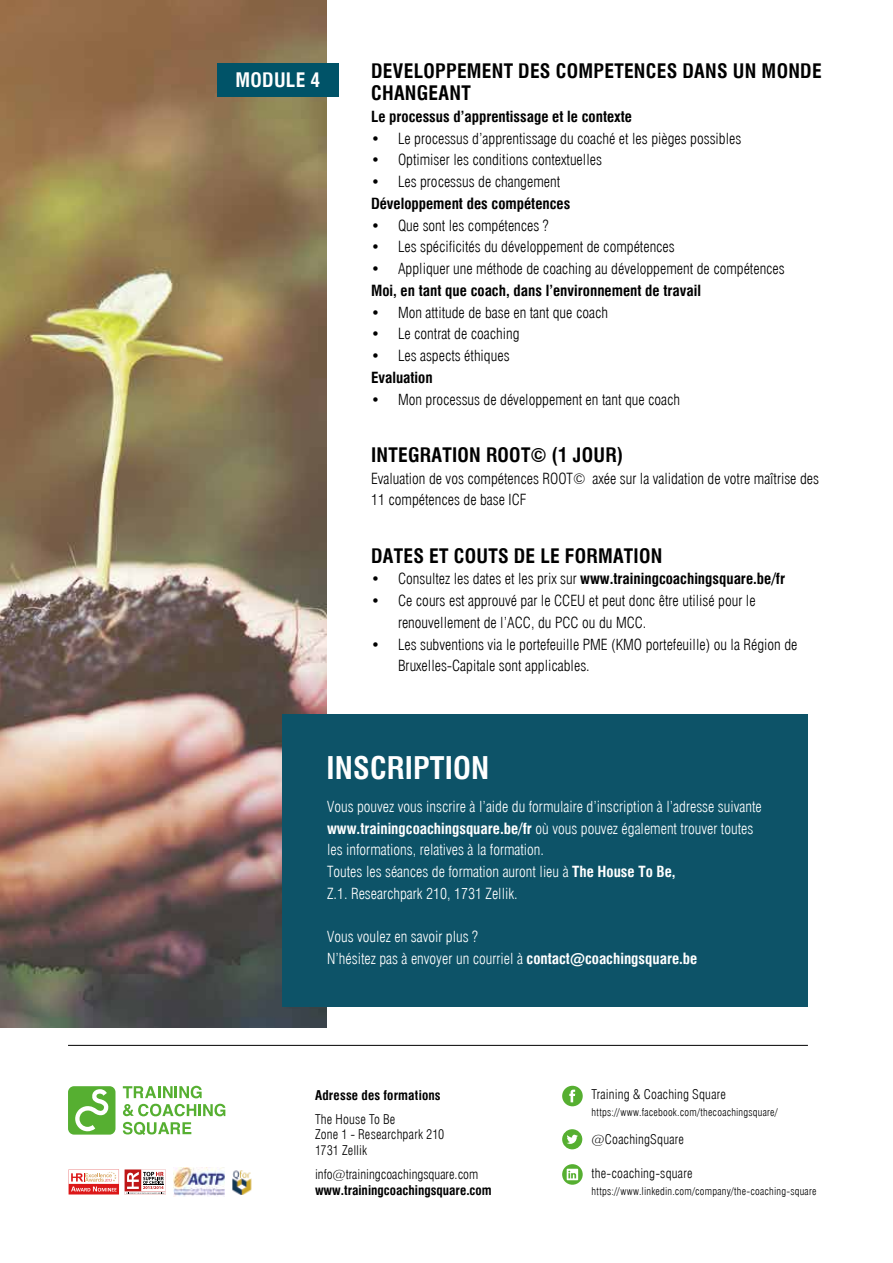
<style>
.page{position:relative;width:893px;height:1263px;background:#fff}
.page>*{position:absolute;margin:0;border:0;box-sizing:border-box;transform-origin:0 0}
.t1{font:700 condensed 30.45px "Swiss 721 BT";letter-spacing:.005em;color:#fff}
.t2{font:700 condensed 19.5px/21.8px "Swiss 721 BT";letter-spacing:.015em;color:#000}
.t3{font:700 condensed 19.5px "Swiss 721 BT";letter-spacing:.015em;color:#fff}
.t4{font:300 condensed 15px/21.8px "Swiss 721 BT";color:#000}
.t5{font:300 condensed 15px/21.8px "Swiss 721 BT";color:#fff}
.t6{font:700 condensed 15px "Swiss 721 BT";color:#000}
.t7{font:300 condensed 13.2px/15.8px "Swiss 721 BT";letter-spacing:.01em;color:#000}
.t8{font:700 condensed 13.2px "Swiss 721 BT";color:#000}
.t9{font:300 condensed 10.5px "Swiss 721 BT";letter-spacing:.025em;color:#000}
.s1{font-weight:300}
.s2{font-weight:700}
</style>
<div class="page">
<img style="left:0;top:0;width:326px;height:1028px">
<hr style="left:68px;top:1045px;width:740px;height:1px;background:#000">
<div style="left:217px;top:63px;width:122px;height:33px;background:#005368"></div>
<div style="left:283px;top:714px;width:525px;height:292px;background:#0d5368"></div>
<svg style="left:68px;top:1086px;width:47px;height:48px"></svg>
<svg style="left:123px;top:1122px;width:68px;height:13px"></svg>
<svg style="left:123px;top:1104px;width:102px;height:12px"></svg>
<svg style="left:123px;top:1086px;width:79px;height:12px"></svg>
<svg style="left:562px;top:1129px;width:20px;height:20px"></svg>
<svg style="left:562px;top:1164px;width:21px;height:21px"></svg>
<svg style="left:562px;top:1086px;width:21px;height:20px"></svg>
<img style="left:232px;top:1170px;width:20px;height:24px">
<img style="left:174px;top:1168px;width:51px;height:28px">
<svg style="left:125px;top:1169px;width:41px;height:25px"></svg>
<svg style="left:69px;top:1169px;width:50px;height:25px"></svg>
<h2 class="t3" style="left:236px;top:68px;width:86px">MODULE 4</h2>
<h2 class="t2" style="left:371px;top:60px;width:452px">DEVELOPPEMENT DES COMPETENCES DANS UN MONDE<br>CHANGEANT</h2>
<p class="t6" style="left:371px;top:107px;width:262px">Le processus d’apprentissage et le contexte</p>
<p class="t4" style="left:371px;top:127px;width:372px">• Le processus d’apprentissage du coaché et les pièges possibles</p>
<p class="t4" style="left:371px;top:149px;width:232px">• Optimiser les conditions contextuelles</p>
<p class="t4" style="left:371px;top:171px;width:191px">• Les processus de changement</p>
<p class="t6" style="left:371px;top:194px;width:201px">Développement des compétences</p>
<p class="t4" style="left:371px;top:214px;width:179px">• Que sont les compétences ?</p>
<p class="t4" style="left:371px;top:236px;width:305px">• Les spécificités du développement de compétences</p>
<p class="t4" style="left:371px;top:258px;width:415px">• Appliquer une méthode de coaching au développement de compétences</p>
<p class="t6" style="left:371px;top:281px;width:332px">Moi, en tant que coach, dans l’environnement de travail</p>
<p class="t4" style="left:371px;top:301px;width:238px">• Mon attitude de base en tant que coach</p>
<p class="t4" style="left:371px;top:323px;width:150px">• Le contrat de coaching</p>
<p class="t4" style="left:371px;top:345px;width:140px">• Les aspects éthiques</p>
<p class="t6" style="left:371px;top:368px;width:63px">Evaluation</p>
<p class="t4" style="left:371px;top:388px;width:311px">• Mon processus de développement en tant que coach</p>
<h2 class="t2" style="left:371px;top:444px;width:253px">INTEGRATION ROOT© (1 JOUR)</h2>
<p class="t4" style="left:371px;top:467px;width:450px">Evaluation de vos compétences ROOT© axée sur la validation de votre maîtrise des<br>11 compétences de base ICF</p>
<h2 class="t2" style="left:371px;top:545px;width:293px">DATES ET COUTS DE LE FORMATION</h2>
<p class="t6" style="left:371px;top:570px;width:416px"><span class="s1">• Consultez les dates et les prix sur</span> www.trainingcoachingsquare.be/fr</p>
<p class="t4" style="left:398px;top:590px;width:359px;text-indent:-27px">• Ce cours est approuvé par le CCEU et peut donc être utilisé pour le renouvellement de l’ACC, du PCC ou du MCC.</p>
<p class="t4" style="left:398px;top:633px;width:401px;text-indent:-27px">• Les subventions via le portefeuille PME (KMO portefeuille) ou la Région de<br>Bruxelles-Capitale sont applicables.</p>
<h1 class="t1" style="left:326px;top:750px;width:164px">INSCRIPTION</h1>
<p class="t5" style="left:327px;top:795px;width:436px">Vous pouvez vous inscrire à l’aide du formulaire d’inscription à l’adresse suivante <span class="s2">www.trainingcoachingsquare.be/fr</span> où vous pouvez également trouver toutes les informations, relatives à la formation.<br>Toutes les séances de formation auront lieu à <span class="s2">The House To Be,<br></span>Z.1. Researchpark 210, 1731 Zellik.</p>
<p class="t5" style="left:327px;top:926px;width:372px">Vous voulez en savoir plus ?<br>N’hésitez pas à envoyer un courriel à <span class="s2">contact@coachingsquare.be</span></p>
<p class="t8" style="left:315px;top:1087px;width:127px">Adresse des formations</p>
<p class="t7" style="left:315px;top:1111px;width:131px">The House To Be<br>Zone 1 - Researchpark 210<br>1731 Zellik</p>
<p class="t7" style="left:315px;top:1166px;width:165px">info@trainingcoachingsquare.com</p>
<p class="t8" style="left:315px;top:1182px;width:178px">www.trainingcoachingsquare.com</p>
<p class="t7" style="left:592px;top:1086px;width:136px">Training &amp; Coaching Square</p>
<p class="t9" style="left:592px;top:1106px;width:188px">https://www.facebook.com/thecoachingsquare/</p>
<p class="t7" style="left:592px;top:1132px;width:94px">@CoachingSquare</p>
<p class="t7" style="left:592px;top:1165px;width:102px">the-coaching-square</p>
<p class="t9" style="left:592px;top:1185px;width:226px">https://www.linkedin.com/company/the-coaching-square</p>
</div>
